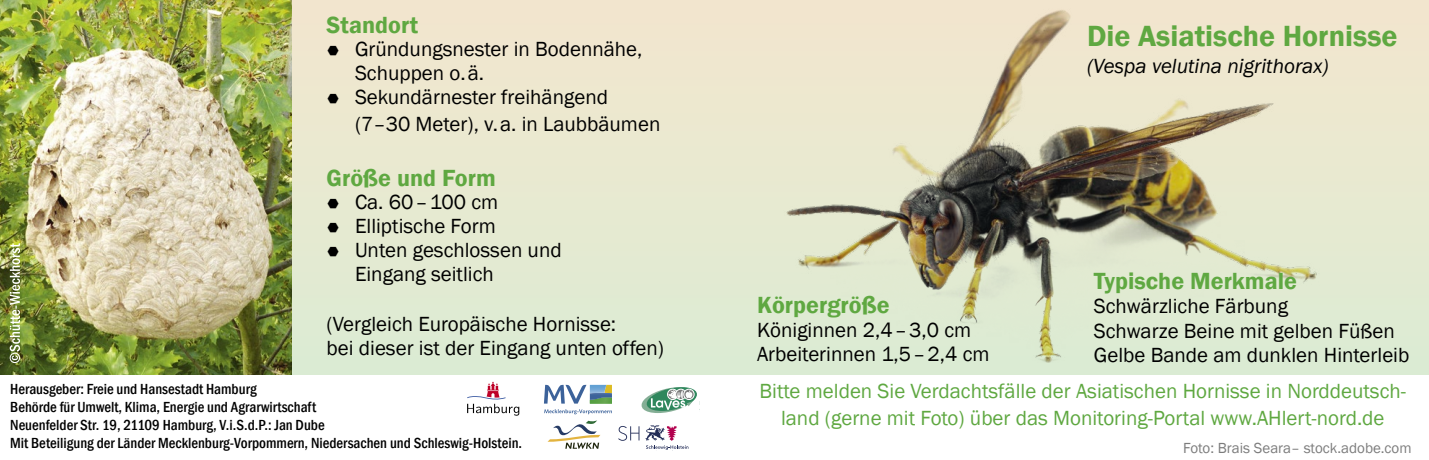
<style>
.page{position:relative;width:1429px;height:460px;background:#fff}
.page>*{position:absolute;margin:0;border:0;box-sizing:border-box;transform-origin:0 0}
.Titel_h1{font:600 30px "Franklin Gothic";color:#5fa841}
.grün_hf_8_p{font:600 24px "Franklin Gothic";color:#5fa841}
.schwarz_7_p{font:21px/24px "Franklin Gothic";color:#000}
.aufz_7_p{font:21px/24px "Franklin Gothic";color:#000}
.grün_7_p{font:21px/27px "Franklin Gothic";color:#5fa841;text-align:center}
.schwarz_7_ptk{font:italic 21px "Franklin Gothic";color:#000}
.impr_p{font:500 condensed 15px "Franklin Gothic";color:#000}
.t1{font:15px "Franklin Gothic";color:#7c7c7c}
</style>
<div class="page">
<div style="left:0;top:0;width:1429px;height:374px;background:linear-gradient(to bottom,#f4e6ce,#dcecd3)"></div>
<img style="left:0;top:0;width:292px;height:374px">
<img style="left:761px;top:0;width:587px;height:361px">
<svg style="left:645px;top:425px;width:43px;height:24px"></svg>
<svg style="left:618px;top:426px;width:21px;height:14px"></svg>
<svg style="left:467px;top:381px;width:52px;height:34px"></svg>
<svg style="left:641px;top:387px;width:56px;height:25px"></svg>
<svg style="left:547px;top:420px;width:53px;height:28px"></svg>
<svg style="left:544px;top:384px;width:68px;height:30px"></svg>
<svg style="left:10px;top:243px;width:10px;height:119px"></svg>
<svg style="left:328px;top:45px;width:11px;height:10px"></svg>
<svg style="left:328px;top:93px;width:11px;height:10px"></svg>
<svg style="left:328px;top:198px;width:11px;height:10px"></svg>
<svg style="left:328px;top:222px;width:11px;height:10px"></svg>
<svg style="left:328px;top:246px;width:11px;height:10px"></svg>
<p class="grün_hf_8_p" style="left:327px;top:10px;width:93px">Standort</p>
<p class="aufz_7_p" style="left:355px;top:37px;width:289px">Gründungsnester in Bodennähe,<br>Schuppen o.ä.</p>
<p class="aufz_7_p" style="left:355px;top:83px;width:307px;line-height:27px">Sekundärnester freihängend (7–30 Meter), v.a. in Laubbäumen</p>
<p class="grün_hf_8_p" style="left:327px;top:163px;width:171px">Größe und Form</p>
<p class="aufz_7_p" style="left:355px;top:190px;width:145px">Ca. 60–100 cm</p>
<p class="aufz_7_p" style="left:355px;top:214px;width:142px">Elliptische Form</p>
<p class="aufz_7_p" style="left:355px;top:238px;width:208px">Unten geschlossen und<br>Eingang seitlich</p>
<p class="schwarz_7_p" style="left:327px;top:311px;width:339px">(Vergleich Europäische Hornisse:<br>bei dieser ist der Eingang unten offen)</p>
<p class="impr_p" style="left:10px;top:379px;width:248px">Herausgeber: Freie und Hansestadt Hamburg</p>
<p class="impr_p" style="left:10px;top:397px;width:307px">Behörde für Umwelt, Klima, Energie und Agrarwirtschaft</p>
<p class="impr_p" style="left:10px;top:415px;width:316px">Neuenfelder Str. 19, 21109 Hamburg, V.i.S.d.P.: Jan Dube</p>
<p class="impr_p" style="left:10px;top:433px;width:513px">Mit Beteiligung der Länder Mecklenburg-Vorpommern, Niedersachen und Schleswig-Holstein.</p>
<h1 class="Titel_h1" style="left:1087px;top:17px;width:312px">Die Asiatische Hornisse</h1>
<p class="schwarz_7_ptk" style="left:1087px;top:53px;width:243px">(Vespa velutina nigrithorax)</p>
<p class="grün_hf_8_p" style="left:1094px;top:266px;width:204px">Typische Merkmale</p>
<p class="schwarz_7_p" style="left:1094px;top:294px;width:196px">Schwärzliche Färbung</p>
<p class="schwarz_7_p" style="left:1094px;top:318px;width:302px">Schwarze Beine mit gelben Füßen</p>
<p class="schwarz_7_p" style="left:1094px;top:342px;width:317px">Gelbe Bande am dunklen Hinterleib</p>
<p class="grün_7_p" style="left:759px;top:377px;width:648px">Bitte melden Sie Verdachtsfälle der Asiatischen Hornisse in Norddeutsch&shy;land (gerne mit Foto) über das Monitoring-Portal www.AHlert-nord.de</p>
<p class="t1" style="left:1183px;top:438px;width:230px">Foto: Brais Seara– stock.adobe.com</p>
<p class="grün_hf_8_p" style="left:757px;top:290px;width:134px">Körpergröße</p>
<p class="schwarz_7_p" style="left:757px;top:318px;width:216px">Königinnen 2,4–3,0 cm</p>
<p class="schwarz_7_p" style="left:757px;top:342px;width:234px">Arbeiterinnen 1,5–2,4 cm</p>
</div>
